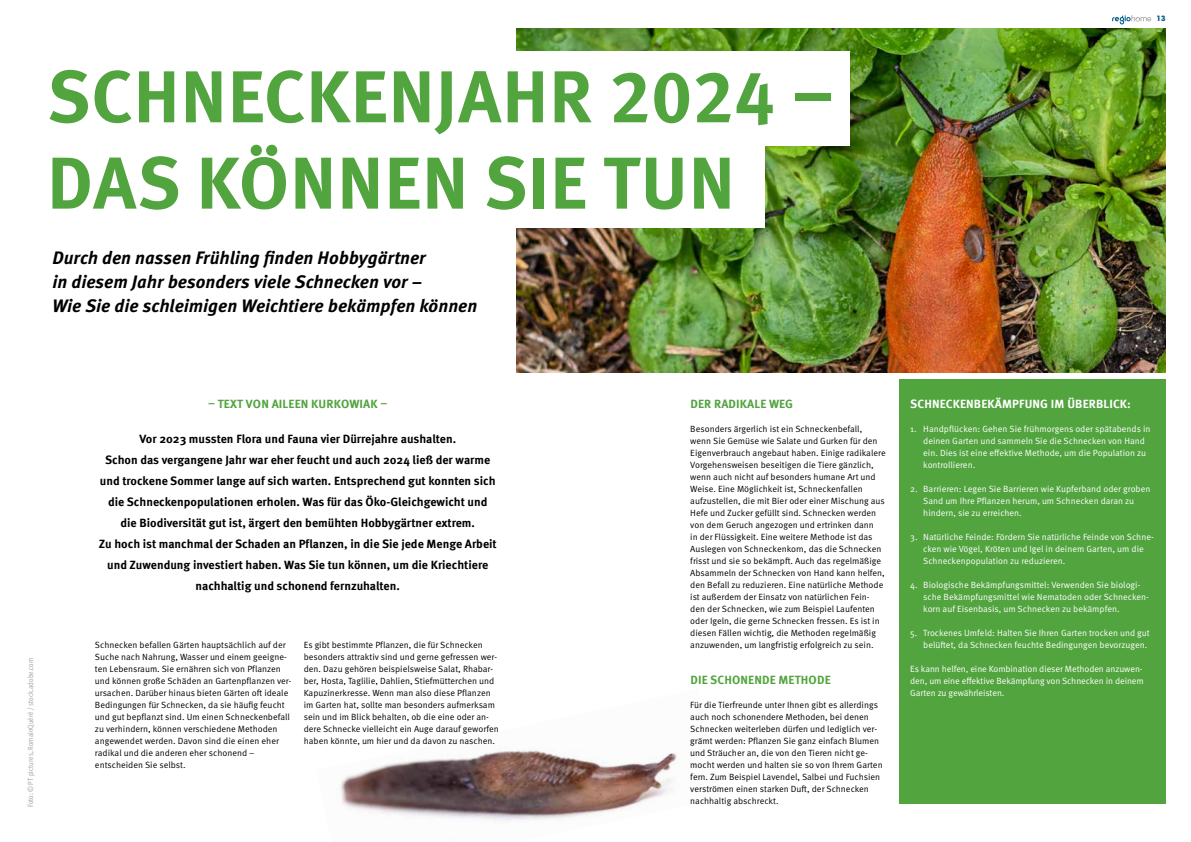
<style>
.page{position:relative;width:1191px;height:842px;background:#fff}
.page>*{position:absolute;margin:0;border:0;box-sizing:border-box;transform-origin:0 0}
.t1{font:700 73.3px/86.3px "Meta Pro";letter-spacing:.01em;color:#52a43f}
.t2{font:italic 700 18px/24px "Meta Pro";color:#000}
.t3{font:700 12px/21px "Meta Pro";color:#000;text-align:center}
.t4{font:700 12px "Meta Pro";letter-spacing:.01em;color:#52a43f}
.t5{font:700 12px "Meta Pro";letter-spacing:.01em;color:#fff}
.t6{font:9px/12px "Meta Pro Norm";color:#000}
.t7{font:9px/12px "Meta Pro Norm";color:#fff}
.t8{font:700 8px "Avignon";color:#005d89}
.t9{font:7.5px "Meta Pro Cond Norm";letter-spacing:.005em;color:#9d9d9c}
</style>
<div class="page">
<div style="left:899px;top:380px;width:266px;height:424px;background:#52a43f"></div>
<img style="left:340px;top:747px;width:339px;height:75px">
<img style="left:516px;top:28px;width:649px;height:344px">
<div style="left:0;top:51px;width:849px;height:95px;background:#fff"></div>
<div style="left:0;top:133px;width:764px;height:95px;background:#fff"></div>
<svg style="left:1112px;top:15px;width:39px;height:9px"></svg>
<h1 class="t1" style="left:47px;top:49px;width:788px">SCHNECKENJAHR 2024 –<br>DAS KÖNNEN SIE TUN</h1>
<h2 class="t2" style="left:52px;top:245px;width:426px">Durch den nassen Frühling finden Hobbygärtner<br>in diesem Jahr besonders viele Schnecken vor –<br>Wie Sie die schleimigen Weichtiere bekämpfen können</h2>
<p class="t8" style="left:1156px;top:14px;width:10px">13</p>
<p class="t9" style="left:25px;top:807px;width:151px;rotate:-90deg">Foto: © PT pictures, RomainQuéré / stock.adobe.com</p>
<h3 class="t4" style="left:208px;top:394px;width:181px">– TEXT VON AILEEN KURKOWIAK –</h3>
<p class="t3" style="left:99px;top:428px;width:399px">Vor 2023 mussten Flora und Fauna vier Dürrejahre aushalten.<br>Schon das vergangene Jahr war eher feucht und auch 2024 ließ der warme und trockene Sommer lange auf sich warten. Entsprechend gut konnten sich die Schneckenpopulationen erholen. Was für das Öko-Gleichgewicht und die Biodiversität gut ist, ärgert den bemühten Hobbygärtner extrem.<br>Zu hoch ist manchmal der Schaden an Pflanzen, in die Sie jede Menge Arbeit und Zuwendung investiert haben. Was Sie tun können, um die Kriechtiere nachhaltig und schonend fernzuhalten.</p>
<p class="t6" style="left:95px;top:638px;width:198px">Schnecken befallen Gärten hauptsächlich auf der Suche nach Nahrung, Wasser und einem geeigne&shy;ten Lebensraum. Sie ernähren sich von Pflanzen und können große Schäden an Gartenpflanzen ver&shy;ursachen. Darüber hinaus bieten Gärten oft ideale Bedingungen für Schnecken, da sie häufig feucht und gut bepflanzt sind. Um einen Schneckenbefall zu verhindern, können verschiedene Methoden angewendet werden. Davon sind die einen eher radikal und die anderen eher schonend – entscheiden Sie selbst.</p>
<p class="t6" style="left:304px;top:638px;width:196px">Es gibt bestimmte Pflanzen, die für Schnecken besonders attraktiv sind und gerne gefressen wer&shy;den. Dazu gehören beispielsweise Salat, Rhabar&shy;ber, Hosta, Taglilie, Dahlien, Stiefmütterchen und Kapuzinerkresse. Wenn man also diese Pflanzen im Garten hat, sollte man besonders aufmerksam sein und im Blick behalten, ob die eine oder an&shy;dere Schnecke vielleicht ein Auge darauf geworfen haben könnte, um hier und da davon zu naschen.</p>
<h3 class="t4" style="left:690px;top:394px;width:104px">DER RADIKALE WEG</h3>
<p class="t6" style="left:690px;top:422px;width:197px">Besonders ärgerlich ist ein Schneckenbefall,<br>wenn Sie Gemüse wie Salate und Gurken für den Eigenverbrauch angebaut haben. Einige radikalere Vorgehensweisen beseitigen die Tiere gänzlich, wenn auch nicht auf besonders humane Art und Weise. Eine Möglichkeit ist, Schneckenfallen aufzustellen, die mit Bier oder einer Mischung aus Hefe und Zucker gefüllt sind. Schnecken werden von dem Geruch angezogen und ertrinken dann<br>in der Flüssigkeit. Eine weitere Methode ist das Auslegen von Schneckenkorn, das die Schnecken frisst und sie so bekämpft. Auch das regelmäßige Absammeln der Schnecken von Hand kann helfen, den Befall zu reduzieren. Eine natürliche Methode ist außerdem der Einsatz von natürlichen Fein&shy;den der Schnecken, wie zum Beispiel Laufenten oder Igeln, die gerne Schnecken fressen. Es ist in diesen Fällen wichtig, die Methoden regelmäßig anzuwenden, um langfristig erfolgreich zu sein.</p>
<h3 class="t4" style="left:690px;top:670px;width:142px">DIE SCHONENDE METHODE</h3>
<p class="t6" style="left:690px;top:698px;width:194px">Für die Tierfreunde unter Ihnen gibt es allerdings auch noch schonendere Methoden, bei denen Schnecken weiterleben dürfen und lediglich ver&shy;grämt werden: Pflanzen Sie ganz einfach Blumen und Sträucher an, die von den Tieren nicht ge&shy;mocht werden und halten sie so von Ihrem Garten fern. Zum Beispiel Lavendel, Salbei und Fuchsien verströmen einen starken Duft, der Schnecken nachhaltig abschreckt.</p>
<h3 class="t5" style="left:910px;top:394px;width:222px">SCHNECKENBEKÄMPFUNG IM ÜBERBLICK:</h3>
<p class="t7" style="left:923px;top:422px;width:229px;text-indent:-13px">1. Handpflücken: Gehen Sie frühmorgens oder spätabends in deinen Garten und sammeln Sie die Schnecken von Hand ein. Dies ist eine effektive Methode, um die Population zu kontrollieren.</p>
<p class="t7" style="left:923px;top:482px;width:229px;text-indent:-13px">2. Barrieren: Legen Sie Barrieren wie Kupferband oder groben<br>Sand um Ihre Pflanzen herum, um Schnecken daran zu hindern, sie zu erreichen.</p>
<p class="t7" style="left:923px;top:530px;width:232px;text-indent:-13px">3. Natürliche Feinde: Fördern Sie natürliche Feinde von Schne&shy;cken wie Vögel, Kröten und Igel in deinem Garten, um die<br>Schneckenpopulation zu reduzieren.</p>
<p class="t7" style="left:923px;top:578px;width:227px;text-indent:-13px">4. Biologische Bekämpfungsmittel: Verwenden Sie biologi&shy;sche Bekämpfungsmittel wie Nematoden oder Schnecken&shy;korn auf Eisenbasis, um Schnecken zu bekämpfen.</p>
<p class="t7" style="left:910px;top:626px;width:241px;text-align:right">5. Trockenes Umfeld: Halten Sie Ihren Garten trocken und gut belüftet, da Schnecken feuchte Bedingungen bevorzugen.</p>
<p class="t7" style="left:910px;top:662px;width:235px">Es kann helfen, eine Kombination dieser Methoden anzuwen&shy;den, um eine effektive Bekämpfung von Schnecken in deinem<br>Garten zu gewährleisten.</p>
</div>
